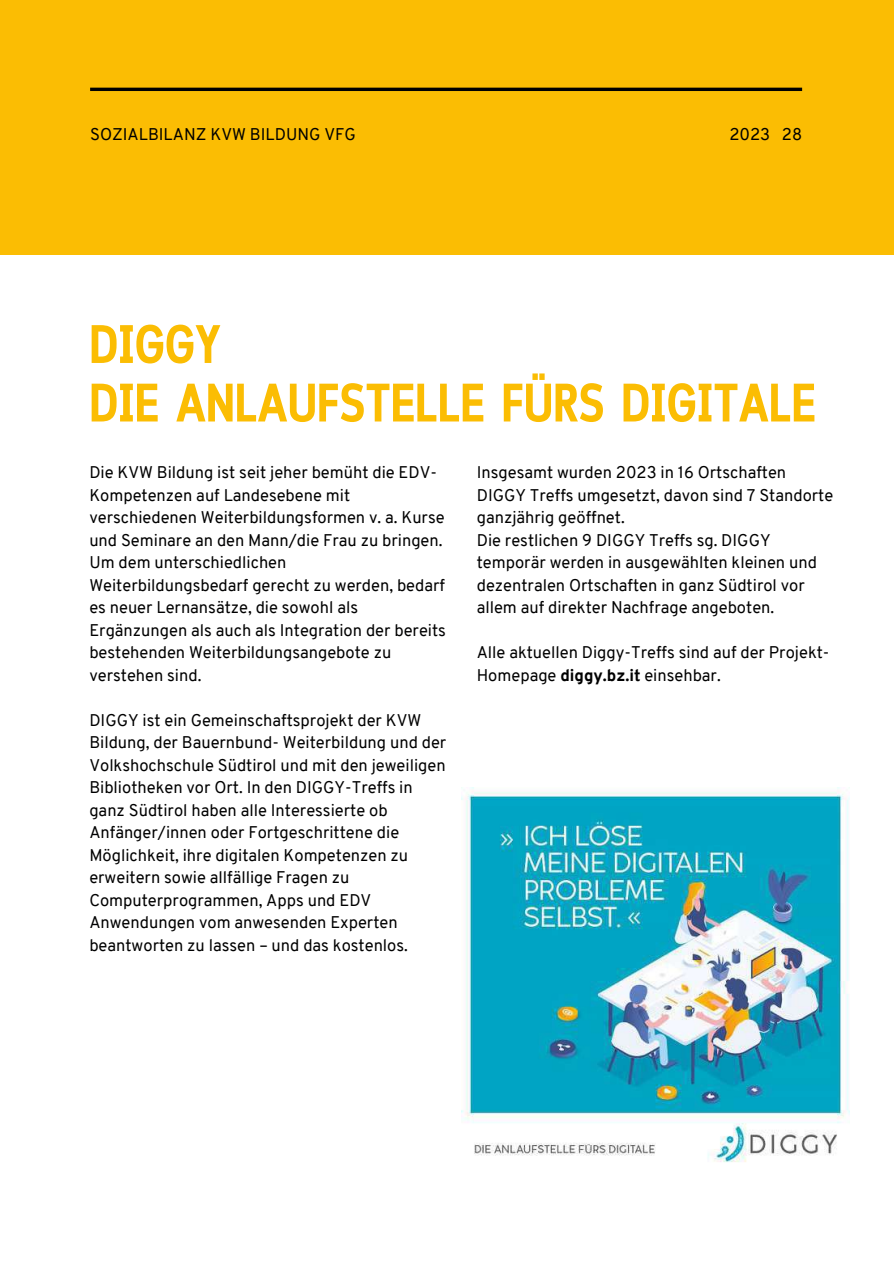
<style>
.page{position:relative;width:894px;height:1264px;background:#fff}
.page>*{position:absolute;margin:0;border:0;box-sizing:border-box;transform-origin:0 0}
.t1{font:700 54px/58.5px "Cloud Cond";color:#fbbd03}
.t2{font:16.5px/22.5px "Overpass";color:#000001}
.t3{font:16.5px "Overpass";color:#000}
.s1{font-weight:800}
</style>
<div class="page">
<div style="left:0;top:0;width:893px;height:254px;background:#fbbd03"></div>
<hr style="left:90px;top:88px;width:711px;height:3px;background:#000">
<img style="left:461px;top:787px;width:387px;height:375px">
<p class="t3" style="left:90px;top:127px;width:267px">SOZIALBILANZ KVW BILDUNG VFG</p>
<p class="t3" style="left:729px;top:127px;width:74px">2023 28</p>
<h1 class="t1" style="left:89px;top:319px;width:727px">DIGGY<br>DIE ANLAUFSTELLE FÜRS DIGITALE</h1>
<p class="t2" style="left:89px;top:462px;width:358px">Die KVW Bildung ist seit jeher bemüht die EDV-Kompetenzen auf Landesebene mit verschiedenen Weiterbildungsformen v. a. Kurse und Seminare an den Mann/die Frau zu bringen.<br>Um dem unterschiedlichen Weiterbildungsbedarf gerecht zu werden, bedarf es neuer Lernansätze, die sowohl als Ergänzungen als auch als Integration der bereits bestehenden Weiterbildungsangebote zu verstehen sind.</p>
<p class="t2" style="left:89px;top:710px;width:358px">DIGGY ist ein Gemeinschaftsprojekt der KVW Bildung, der Bauernbund- Weiterbildung und der Volkshochschule Südtirol und mit den jeweiligen Bibliotheken vor Ort. In den DIGGY-Treffs in ganz Südtirol haben alle Interessierte ob Anfänger/innen oder Fortgeschrittene die Möglichkeit, ihre digitalen Kompetenzen zu erweitern sowie allfällige Fragen zu Computerprogrammen, Apps und EDV Anwendungen vom anwesenden Experten beantworten zu lassen – und das kostenlos.</p>
<p class="t2" style="left:476px;top:462px;width:358px">Insgesamt wurden 2023 in 16 Ortschaften DIGGY Treffs umgesetzt, davon sind 7 Standorte ganzjährig geöffnet.<br>Die restlichen 9 DIGGY Treffs sg. DIGGY temporär werden in ausgewählten kleinen und dezentralen Ortschaften in ganz Südtirol vor allem auf direkter Nachfrage angeboten.</p>
<p class="t2" style="left:476px;top:642px;width:354px">Alle aktuellen Diggy-Treffs sind auf der Projekt-<br>Homepage <span class="s1">diggy.bz.it</span> einsehbar.</p>
</div>
